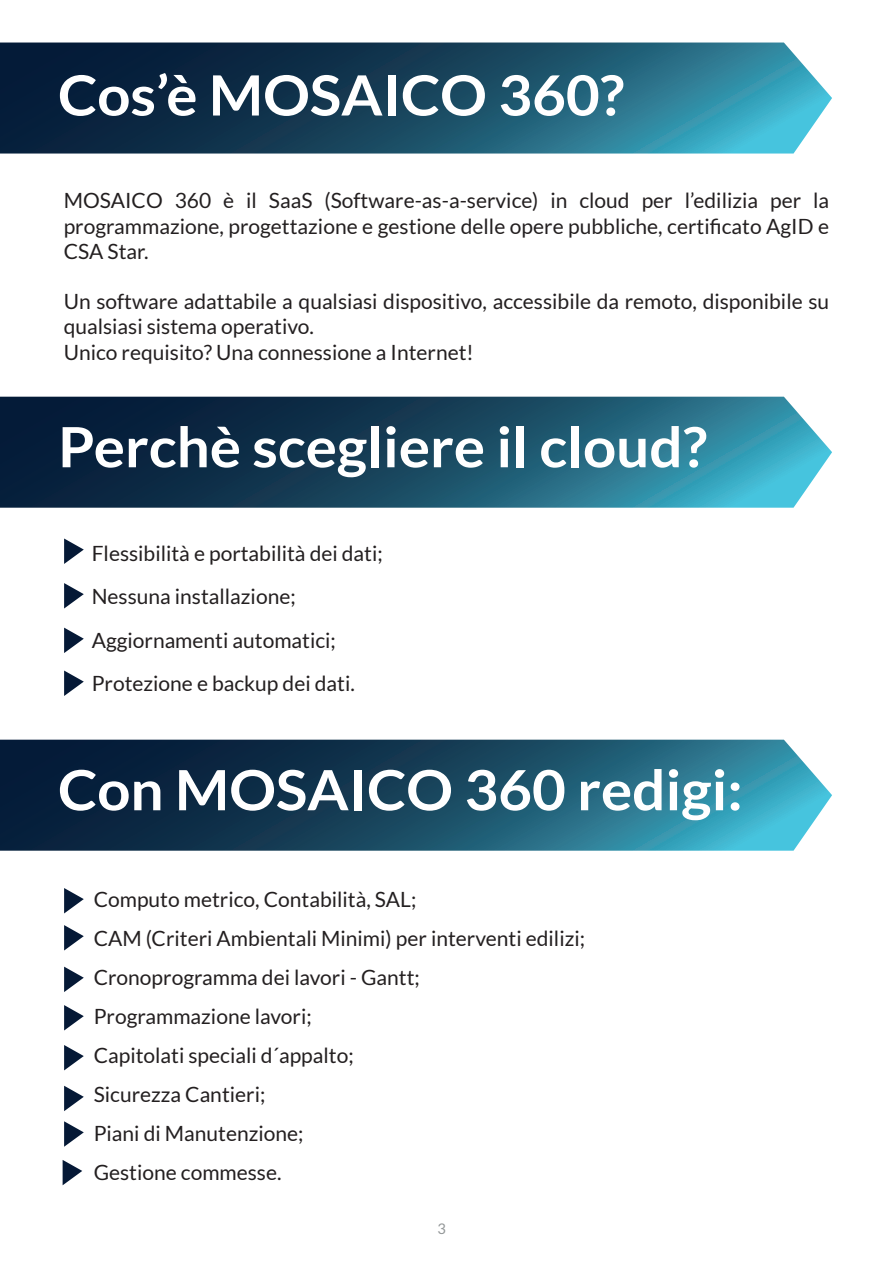
<style>
.page{position:relative;width:893px;height:1263px;background:#fff}
.page>*{position:absolute;margin:0;border:0;box-sizing:border-box;transform-origin:0 0}
.t1{font:700 55.5px "Lato";color:#fff;scale:1.05 1}
.t2{font:21px/39px "Lato";color:#231f20}
.t3{font:14.55px "Lato";color:#929697}
</style>
<div class="page">
<img style="left:0;top:739px;width:18px;height:1px">
<svg style="left:0;top:43px;width:832px;height:111px;background:#21546d"></svg>
<svg style="left:0;top:397px;width:832px;height:111px;background:#21546c"></svg>
<svg style="left:0;top:740px;width:832px;height:111px;background:#21546c"></svg>
<svg style="left:64px;top:538px;width:20px;height:26px"></svg>
<svg style="left:64px;top:583px;width:20px;height:25px"></svg>
<svg style="left:64px;top:628px;width:20px;height:25px"></svg>
<svg style="left:64px;top:670px;width:20px;height:26px"></svg>
<svg style="left:64px;top:888px;width:20px;height:25px"></svg>
<svg style="left:64px;top:925px;width:20px;height:25px"></svg>
<svg style="left:64px;top:967px;width:20px;height:25px"></svg>
<svg style="left:64px;top:1005px;width:20px;height:25px"></svg>
<svg style="left:64px;top:1045px;width:20px;height:25px"></svg>
<svg style="left:64px;top:1086px;width:20px;height:25px"></svg>
<svg style="left:64px;top:1121px;width:20px;height:26px"></svg>
<svg style="left:63px;top:1160px;width:19px;height:25px"></svg>
<h1 class="t1" style="left:58px;top:64px;width:541px">Cos’è MOSAICO 360?</h1>
<p class="t2" style="left:64px;top:188px;width:767px;line-height:25.2px;text-align:justify">MOSAICO 360 è il SaaS (Software-as-a-service) in cloud per l’edilizia per la programmazione, progettazione e gestione delle opere pubbliche, certificato AgID e CSA Star.</p>
<p class="t2" style="left:64px;top:289px;width:767px;line-height:25.2px">Un software adattabile a qualsiasi dispositivo, accessibile da remoto, disponibile su qualsiasi sistema operativo.<br>Unico requisito? Una connessione a Internet!</p>
<h1 class="t1" style="left:58px;top:415px;width:620px">Perchè scegliere il cloud?</h1>
<p class="t2" style="left:92px;top:531px;width:292px;line-height:43.5px">Flessibilità e portabilità dei dati;<br>Nessuna installazione;<br>Aggiornamenti automatici;<br>Protezione e backup dei dati.</p>
<h1 class="t1" style="left:58px;top:758px;width:654px">Con MOSAICO 360 redigi:</h1>
<p class="t2" style="left:94px;top:879px;width:493px">Computo metrico, Contabilità, SAL;<br>CAM (Criteri Ambientali Minimi) per interventi edilizi;<br>Cronoprogramma dei lavori - Gantt;<br>Programmazione lavori;<br>Capitolati speciali d´appalto;<br>Sicurezza Cantieri;<br>Piani di Manutenzione;<br>Gestione commesse.</p>
<p class="t3" style="left:438px;top:1221px;width:10px">3</p>
</div>
